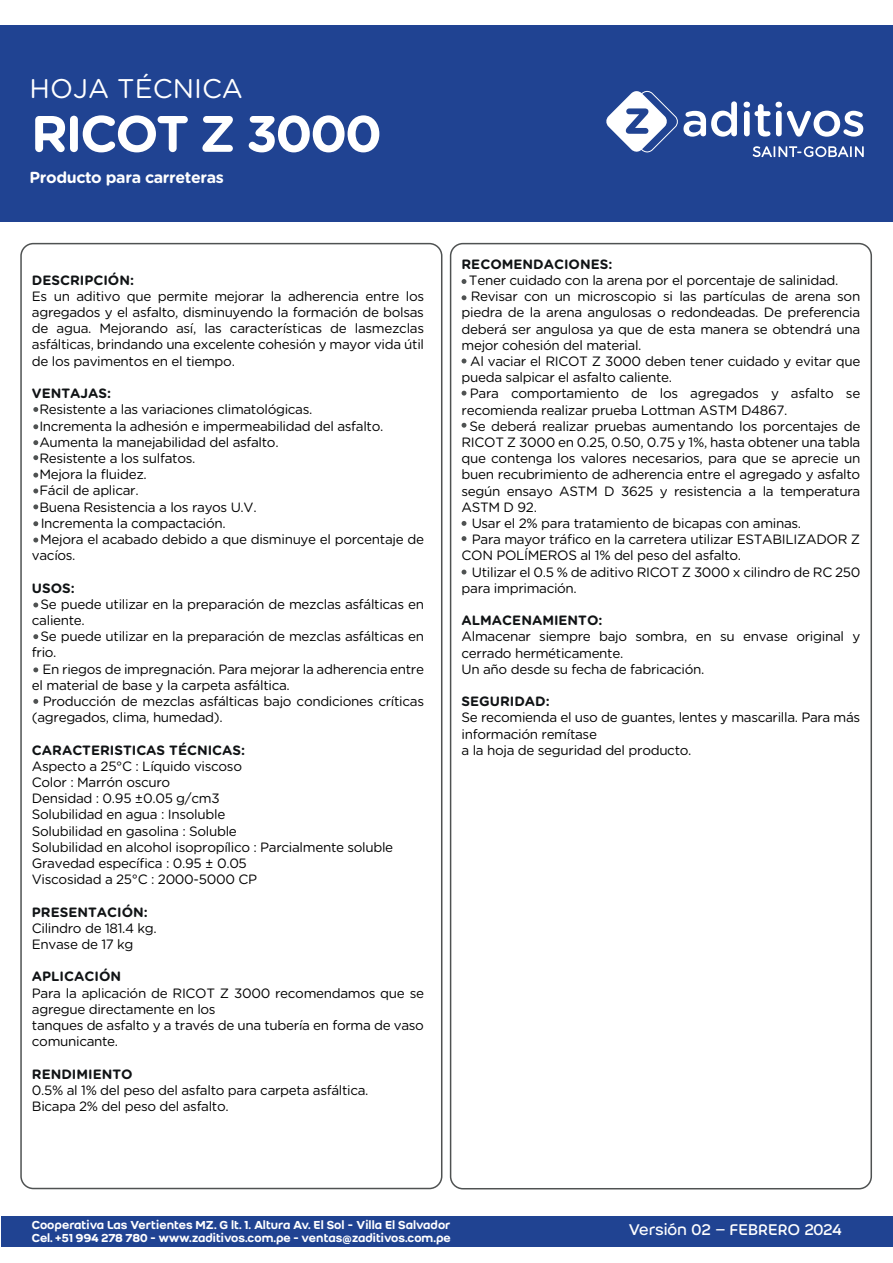
<style>
.page{position:relative;width:893px;height:1263px;background:#fff}
.page>*{position:absolute;margin:0;border:0;box-sizing:border-box;transform-origin:0 0}
.t1{font:700 51.15px "Gotham Rounded";letter-spacing:-.05em;color:#fff}
.t2{font:27px "Gotham Rounded";color:#fff}
.t3{font:16.95px "Weber";color:#fff}
.t4{font:700 16.05px "Gotham Rounded";letter-spacing:-.025em;color:#fff}
.t5{font:13.5px/16.2px "Gotham Rounded";letter-spacing:-.025em;color:#000001}
.t6{font:700 13.5px "Gotham Rounded";color:#101315}
.t7{font:500 12.75px/12.8px "Weber";color:#fff}
</style>
<div class="page">
<div style="left:0;top:25px;width:893px;height:197px;background:#204392"></div>
<div style="left:1px;top:1216px;width:892px;height:30px;background:#204392"></div>
<div style="left:450px;top:243px;width:422px;height:946px;border:2px solid #4f5252;border-radius:12px"></div>
<div style="left:20px;top:243px;width:422px;height:946px;border:2px solid #4f5252;border-radius:12px"></div>
<svg style="left:743px;top:102px;width:120px;height:35px"></svg>
<svg style="left:606px;top:91px;width:131px;height:62px"></svg>
<svg style="left:753px;top:146px;width:111px;height:11px"></svg>
<svg style="left:33px;top:538px;width:5px;height:4px"></svg>
<svg style="left:33px;top:602px;width:5px;height:5px"></svg>
<svg style="left:33px;top:634px;width:5px;height:5px"></svg>
<svg style="left:33px;top:667px;width:5px;height:5px"></svg>
<svg style="left:33px;top:699px;width:5px;height:5px"></svg>
<svg style="left:33px;top:521px;width:5px;height:5px"></svg>
<svg style="left:33px;top:504px;width:5px;height:5px"></svg>
<svg style="left:33px;top:488px;width:5px;height:5px"></svg>
<svg style="left:33px;top:473px;width:5px;height:5px"></svg>
<svg style="left:33px;top:455px;width:5px;height:5px"></svg>
<svg style="left:33px;top:440px;width:5px;height:5px"></svg>
<svg style="left:33px;top:424px;width:5px;height:5px"></svg>
<svg style="left:33px;top:407px;width:5px;height:5px"></svg>
<svg style="left:462px;top:279px;width:4px;height:5px"></svg>
<svg style="left:462px;top:295px;width:4px;height:5px"></svg>
<svg style="left:462px;top:359px;width:4px;height:4px"></svg>
<svg style="left:462px;top:391px;width:4px;height:5px"></svg>
<svg style="left:462px;top:423px;width:4px;height:5px"></svg>
<svg style="left:462px;top:521px;width:4px;height:5px"></svg>
<svg style="left:462px;top:536px;width:4px;height:5px"></svg>
<svg style="left:462px;top:570px;width:4px;height:4px"></svg>
<h2 class="t2" style="left:30px;top:70px;width:215px">HOJA TÉCNICA</h2>
<h1 class="t1" style="left:31px;top:96px;width:353px">RICOT Z 3000</h1>
<p class="t4" style="left:30px;top:166px;width:196px">Producto para carreteras</p>
<p class="t6" style="left:32px;top:270px;width:104px">DESCRIPCIÓN:</p>
<p class="t5" style="left:32px;top:287px;width:394px;text-align:justify">Es un aditivo que permite mejorar la adherencia entre los agregados y el asfalto, disminuyendo la formación de bolsas de agua. Mejorando así, las características de lasmezclas asfálticas, brindando una excelente cohesión y mayor vida útil de los pavimentos en el tiempo.</p>
<p class="t6" style="left:32px;top:383px;width:81px">VENTAJAS:</p>
<p class="t5" style="left:39px;top:401px;width:275px">Resistente a las variaciones climatológicas.</p>
<p class="t5" style="left:39px;top:417px;width:346px">Incrementa la adhesión e impermeabilidad del asfalto.</p>
<p class="t5" style="left:39px;top:433px;width:241px">Aumenta la manejabilidad del asfalto.</p>
<p class="t5" style="left:39px;top:449px;width:158px">Resistente a los sulfatos.</p>
<p class="t5" style="left:39px;top:466px;width:109px">Mejora la fluidez.</p>
<p class="t5" style="left:39px;top:482px;width:101px">Fácil de aplicar.</p>
<p class="t5" style="left:39px;top:498px;width:219px">Buena Resistencia a los rayos U.V.</p>
<p class="t5" style="left:41px;top:514px;width:187px">Incrementa la compactación.</p>
<p class="t5" style="left:40px;top:530px;width:385px">Mejora el acabado debido a que disminuye el porcentaje de</p>
<p class="t5" style="left:32px;top:547px;width:45px">vacíos.</p>
<p class="t6" style="left:32px;top:578px;width:44px">USOS:</p>
<p class="t5" style="left:32px;top:595px;width:394px;text-indent:9px">Se puede utilizar en la preparación de mezclas asfálticas en caliente.</p>
<p class="t5" style="left:32px;top:628px;width:394px;text-indent:9px">Se puede utilizar en la preparación de mezclas asfálticas en frio.</p>
<p class="t5" style="left:32px;top:660px;width:394px;text-indent:11px">En riegos de impregnación. Para mejorar la adherencia entre el material de base y la carpeta asfáltica.</p>
<p class="t5" style="left:32px;top:692px;width:394px;text-indent:11px">Producción de mezclas asfálticas bajo condiciones críticas (agregados, clima, humedad).</p>
<p class="t6" style="left:32px;top:740px;width:215px">CARACTERISTICAS TÉCNICAS:</p>
<p class="t5" style="left:32px;top:757px;width:363px">Aspecto a 25°C : Líquido viscoso<br>Color : Marrón oscuro<br>Densidad : 0.95 ±0.05 g/cm3<br>Solubilidad en agua : Insoluble<br>Solubilidad en gasolina : Soluble<br>Solubilidad en alcohol isopropílico : Parcialmente soluble Gravedad específica : 0.95 ± 0.05<br>Viscosidad a 25°C : 2000-5000 CP</p>
<p class="t6" style="left:32px;top:902px;width:117px">PRESENTACIÓN:</p>
<p class="t5" style="left:32px;top:919px;width:126px">Cilindro de 181.4 kg.<br>Envase de 17 kg</p>
<p class="t6" style="left:32px;top:967px;width:91px">APLICACIÓN</p>
<p class="t5" style="left:32px;top:984px;width:394px">Para la aplicación de RICOT Z 3000 recomendamos que se agregue directamente en los<br>tanques de asfalto y a través de una tubería en forma de vaso comunicante.</p>
<p class="t6" style="left:32px;top:1064px;width:102px">RENDIMIENTO</p>
<p class="t5" style="left:32px;top:1081px;width:338px">0.5% al 1% del peso del asfalto para carpeta asfáltica.<br>Bicapa 2% del peso del asfalto.</p>
<p class="t6" style="left:462px;top:254px;width:152px">RECOMENDACIONES:</p>
<p class="t5" style="left:469px;top:271px;width:371px">Tener cuidado con la arena por el porcentaje de salinidad.</p>
<p class="t5" style="left:471px;top:288px;width:391px">Revisar con un microscopio si las partículas de arena son</p>
<p class="t5" style="left:462px;top:304px;width:400px">piedra de la arena angulosas o redondeadas. De preferencia</p>
<p class="t5" style="left:462px;top:320px;width:400px">deberá ser angulosa ya que de esta manera se obtendrá una</p>
<p class="t5" style="left:462px;top:336px;width:181px">mejor cohesión del material.</p>
<p class="t5" style="left:470px;top:352px;width:392px">Al vaciar el RICOT Z 3000 deben tener cuidado y evitar que</p>
<p class="t5" style="left:462px;top:369px;width:212px">pueda salpicar el asfalto caliente.</p>
<p class="t5" style="left:470px;top:385px;width:392px">Para comportamiento de los agregados y asfalto se</p>
<p class="t5" style="left:462px;top:401px;width:327px">recomienda realizar prueba Lottman ASTM D4867.</p>
<p class="t5" style="left:469px;top:417px;width:392px">Se deberá realizar pruebas aumentando los porcentajes de</p>
<p class="t5" style="left:462px;top:433px;width:400px">RICOT Z 3000 en 0.25, 0.50, 0.75 y 1%, hasta obtener una tabla</p>
<p class="t5" style="left:462px;top:450px;width:400px">que contenga los valores necesarios, para que se aprecie un</p>
<p class="t5" style="left:462px;top:466px;width:400px">buen recubrimiento de adherencia entre el agregado y asfalto</p>
<p class="t5" style="left:462px;top:482px;width:400px">según ensayo ASTM D 3625 y resistencia a la temperatura</p>
<p class="t5" style="left:462px;top:498px;width:77px">ASTM D 92.</p>
<p class="t5" style="left:472px;top:514px;width:331px">Usar el 2% para tratamiento de bicapas con aminas.</p>
<p class="t5" style="left:472px;top:531px;width:390px">Para mayor tráfico en la carretera utilizar ESTABILIZADOR Z</p>
<p class="t5" style="left:462px;top:547px;width:281px">CON POLÍMEROS al 1% del peso del asfalto.</p>
<p class="t5" style="left:472px;top:563px;width:390px">Utilizar el 0.5 % de aditivo RICOT Z 3000 x cilindro de RC 250</p>
<p class="t5" style="left:462px;top:579px;width:117px">para imprimación.</p>
<p class="t6" style="left:462px;top:610px;width:142px">ALMACENAMIENTO:</p>
<p class="t5" style="left:462px;top:628px;width:400px">Almacenar siempre bajo sombra, en su envase original y cerrado herméticamente.<br>Un año desde su fecha de fabricación.</p>
<p class="t6" style="left:462px;top:691px;width:90px">SEGURIDAD:</p>
<p class="t5" style="left:462px;top:709px;width:400px">Se recomienda el uso de guantes, lentes y mascarilla. Para más información remítase<br>a la hoja de seguridad del producto.</p>
<p class="t7" style="left:32px;top:1218px;width:421px">Cooperativa Las Vertientes MZ. G lt. 1. Altura Av. El Sol - Villa El Salvador<br>Cel. +51 994 278 780 - www.zaditivos.com.pe - ventas@zaditivos.com.pe</p>
<p class="t3" style="left:628px;top:1220px;width:215px">Versión 02 – FEBRERO 2024</p>
</div>
